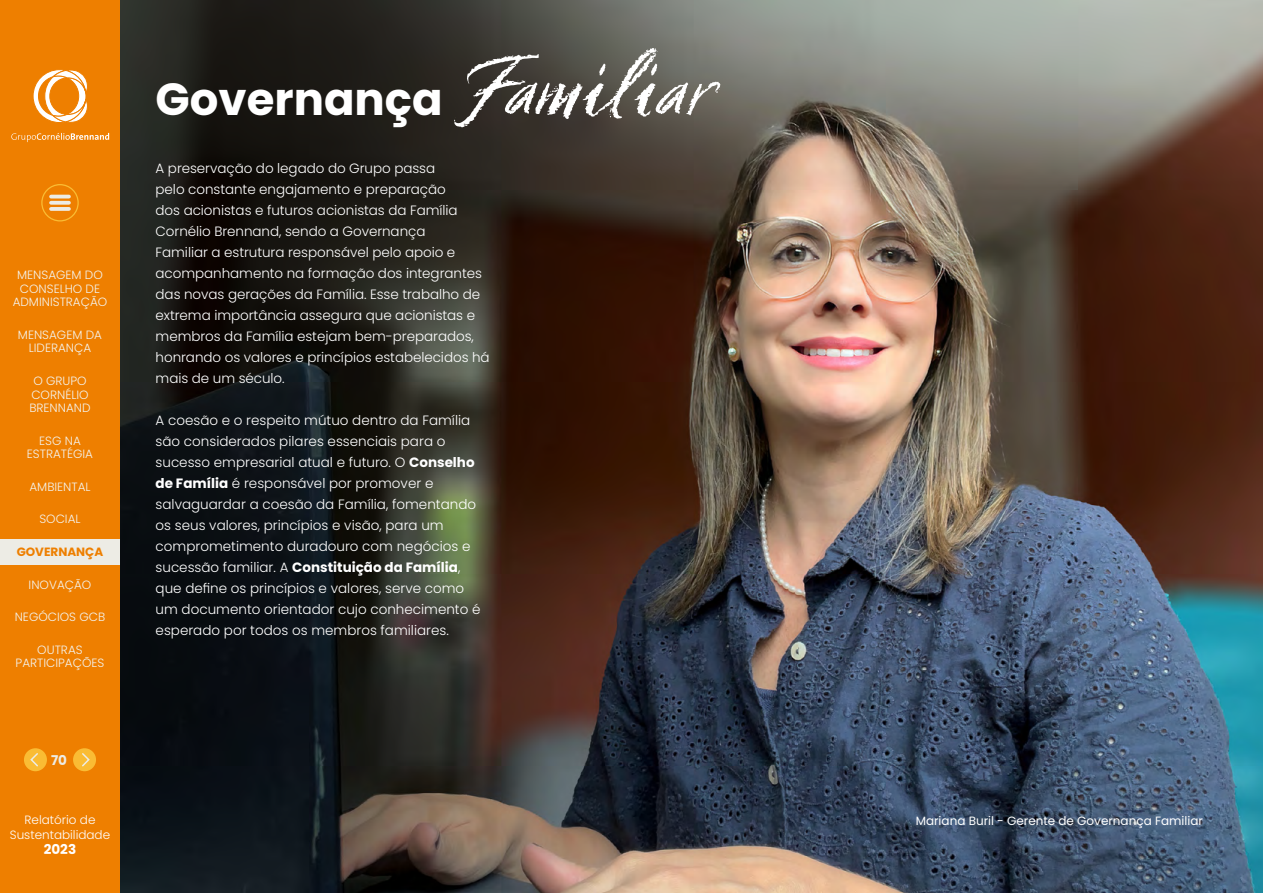
<style>
.page{position:relative;width:1263px;height:893px;background:#fff}
.page>*{position:absolute;margin:0;border:0;box-sizing:border-box;transform-origin:0 0}
.t1{font:700 45px "Poppins";color:#fff}
.t2{font:300 13.5px/21px "Poppins";letter-spacing:-.005em;color:#fff}
.t3{font:700 13.5px "Poppins";color:#fff}
.t4{font:700 13.5px "Poppins";color:#edece5}
.t5{font:300 12px/13.5px "Poppins";color:#f4f4ef;text-align:center}
.t6{font:12px "Poppins";color:#fff}
.t7{font:300 12px "Poppins";color:#fff}
.t8{font:700 12px "Poppins";color:#ee7f00}
.s1{font-family:"Six Hands Chalk";font-weight:400;font-size:82.5px}
.s2{font-weight:700}
</style>
<div class="page">
<img style="left:120px;top:0;width:1143px;height:893px">
<div style="left:0;top:0;width:120px;height:893px;background:#ee7f00"></div>
<div style="left:0;top:539px;width:120px;height:26px;background:#edece5"></div>
<div style="left:41px;top:184px;width:38px;height:37px;border:1px solid #fabc34;border-radius:50%"></div>
<hr style="left:51px;top:195px;width:18px;height:3px;background:#edece5">
<svg style="left:51px;top:201px;width:18px;height:4px"></svg>
<svg style="left:51px;top:207px;width:18px;height:4px"></svg>
<div style="left:73px;top:748px;width:23px;height:23px;background:#fabc34;border-radius:50%"></div>
<svg style="left:82px;top:753px;width:8px;height:14px"></svg>
<div style="left:24px;top:748px;width:23px;height:23px;background:#fabc34;border-radius:50%"></div>
<svg style="left:30px;top:753px;width:8px;height:14px"></svg>
<svg style="left:11px;top:133px;width:98px;height:9px"></svg>
<svg style="left:33px;top:69px;width:55px;height:54px"></svg>
<p class="t5" style="left:13px;top:268px;width:96px">MENSAGEM DO<br>CONSELHO DE<br>ADMINISTRAÇÃO</p>
<p class="t5" style="left:18px;top:328px;width:86px">MENSAGEM DA<br>LIDERANÇA</p>
<p class="t5" style="left:29px;top:374px;width:63px">O GRUPO<br>CORNÉLIO<br>BRENNAND</p>
<p class="t5" style="left:27px;top:434px;width:68px">ESG NA<br>ESTRATÉGIA</p>
<p class="t5" style="left:29px;top:480px;width:63px">AMBIENTAL</p>
<p class="t5" style="left:39px;top:513px;width:43px">SOCIAL</p>
<p class="t8" style="left:17px;top:545px;width:88px">GOVERNANÇA</p>
<p class="t5" style="left:29px;top:578px;width:64px">INOVAÇÃO</p>
<p class="t5" style="left:15px;top:610px;width:92px">NEGÓCIOS GCB</p>
<p class="t5" style="left:16px;top:643px;width:90px">OUTRAS<br>PARTICIPAÇÕES</p>
<p class="t4" style="left:51px;top:752px;width:18px">70</p>
<h1 class="t1" style="left:156px;top:73px;width:555px">Governança <span class="s1">Familiar</span></h1>
<p class="t2" style="left:156px;top:157px;width:336px">A preservação do legado do Grupo passa<br>pelo constante engajamento e preparação<br>dos acionistas e futuros acionistas da Família Cornélio Brennand, sendo a Governança<br>Familiar a estrutura responsável pelo apoio e acompanhamento na formação dos integrantes das novas gerações da Família. Esse trabalho de extrema importância assegura que acionistas e membros da Família estejam bem-preparados, honrando os valores e princípios estabelecidos há mais de um século.</p>
<p class="t2" style="left:156px;top:409px;width:326px">A coesão e o respeito mútuo dentro da Família são considerados pilares essenciais para o sucesso empresarial atual e futuro. O <span class="s2">Conselho de Família</span> é responsável por promover e salvaguardar a coesão da Família, fomentando os seus valores, princípios e visão, para um comprometimento duradouro com negócios e sucessão familiar. A <span class="s2">Constituição da Família</span>, que define os princípios e valores, serve como um documento orientador cujo conhecimento é esperado por todos os membros familiares.</p>
<p class="t7" style="left:25px;top:812px;width:72px">Relatório de</p>
<p class="t6" style="left:916px;top:814px;width:289px">Mariana Buril - Gerente de Governança Familiar</p>
<p class="t7" style="left:10px;top:827px;width:102px">Sustentabilidade</p>
<p class="t3" style="left:44px;top:841px;width:34px">2023</p>
</div>
